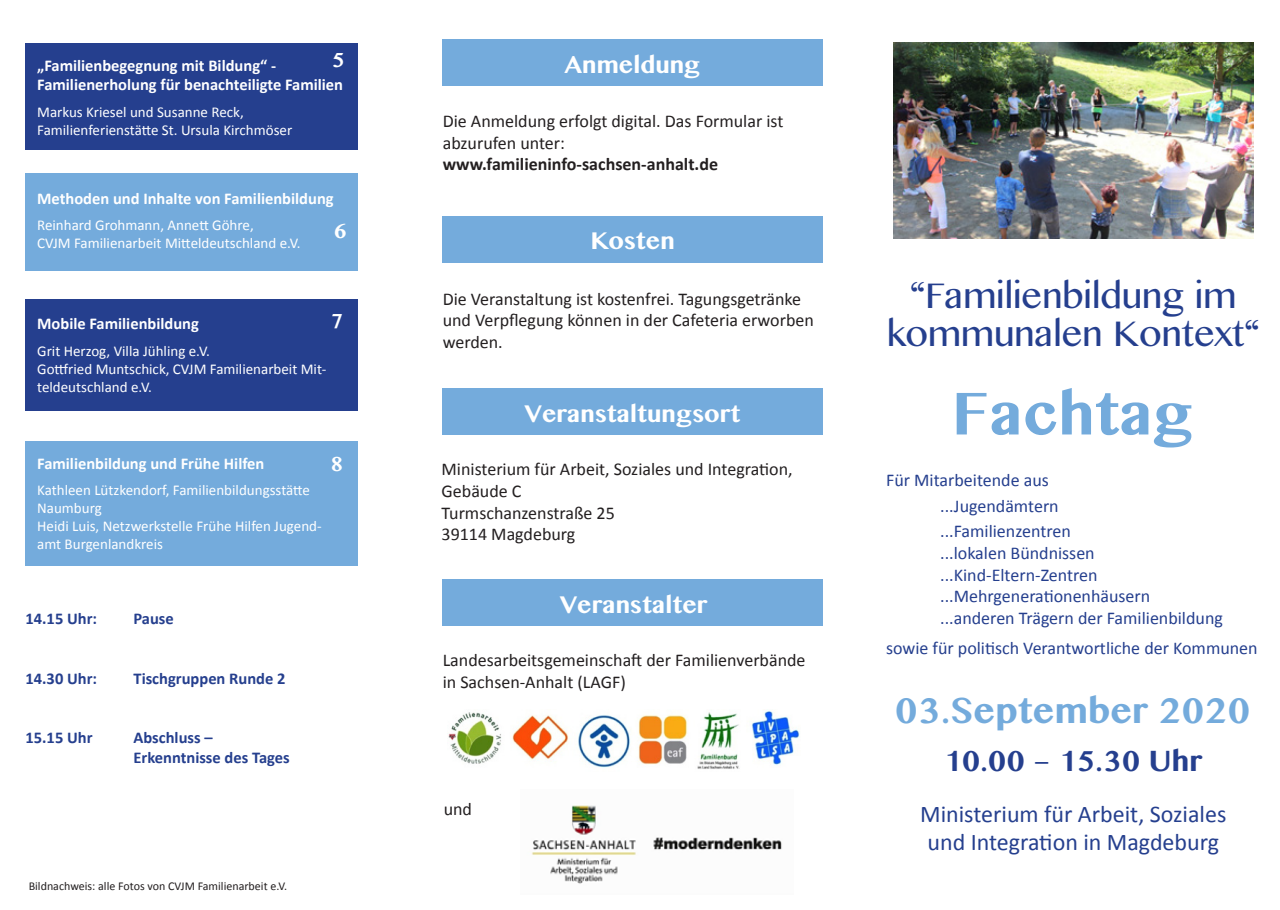
<style>
.page{position:relative;width:1280px;height:910px;background:#fff}
.page>*{position:absolute;margin:0;border:0;box-sizing:border-box;transform-origin:0 0}
.t1{font:700 52.5px "Bangla MN";color:#74abdc}
.t2{font:31.5px "Bangla MN";color:#253f8e}
.t3{font:700 31.5px "Bangla MN";color:#74abdc}
.t4{font:700 25.5px "Bangla MN";color:#253f8e}
.t5{font:24px/28.8px "Calibri";color:#253f8e;text-align:center}
.Rubrik_orange{font:700 21px "Bangla MN";color:#fff}
.t6{font:18px/21.6px "Calibri";color:#231f20}
.t7{font:18px "Calibri";color:#253f8e}
.t8{font:700 18px "Calibri";color:#231f20}
.t9{font:700 18px "Bangla MN";color:#fff}
.t10{font:700 16.5px "Calibri";color:#fff}
.t11{font:700 16.5px "Calibri";color:#253f8e}
.t12{font:15px/18px "Calibri";color:#fff}
.t13{font:12px "Calibri";color:#231f20}
</style>
<div class="page">
<div style="left:442px;top:39px;width:380px;height:47px;background:#74abdc"></div>
<img style="left:893px;top:43px;width:360px;height:195px">
<div style="left:442px;top:216px;width:380px;height:46px;background:#74abdc"></div>
<div style="left:442px;top:388px;width:380px;height:47px;background:#74abdc"></div>
<div style="left:442px;top:579px;width:380px;height:47px;background:#74abdc"></div>
<img style="left:448px;top:711px;width:352px;height:58px">
<img style="left:531px;top:805px;width:251px;height:79px">
<div style="left:26px;top:43px;width:332px;height:107px;background:#253f8e"></div>
<div style="left:26px;top:174px;width:332px;height:97px;background:#74abdc"></div>
<div style="left:26px;top:299px;width:332px;height:112px;background:#253f8e"></div>
<div style="left:26px;top:441px;width:332px;height:124px;background:#74abdc"></div>
<p class="t9" style="left:332px;top:47px;width:15px">5</p>
<p class="t10" style="left:37px;top:55px;width:241px">„Familienbegegnung mit Bildung“ -</p>
<p class="t10" style="left:37px;top:74px;width:307px">Familienerholung für benachteiligte Familien</p>
<p class="t12" style="left:37px;top:103px;width:208px">Markus Kriesel und Susanne Reck,</p>
<p class="t12" style="left:37px;top:121px;width:257px">Familienferienstätte St. Ursula Kirchmöser</p>
<p class="t10" style="left:37px;top:188px;width:298px">Methoden und Inhalte von Familienbildung</p>
<p class="t12" style="left:37px;top:217px;width:218px">Reinhard Grohmann, Annett Göhre,</p>
<p class="t12" style="left:37px;top:235px;width:265px">CVJM Familienarbeit Mitteldeutschland e.V.</p>
<p class="t9" style="left:334px;top:218px;width:15px">6</p>
<p class="t9" style="left:331px;top:308px;width:15px">7</p>
<p class="t10" style="left:37px;top:313px;width:163px">Mobile Familienbildung</p>
<p class="t12" style="left:37px;top:342px;width:174px">Grit Herzog, Villa Jühling e.V.</p>
<p class="t12" style="left:37px;top:360px;width:291px">Gottfried Muntschick, CVJM Familienarbeit Mit&shy;teldeutschland e.V.</p>
<p class="t10" style="left:37px;top:453px;width:229px">Familienbildung und Frühe Hilfen</p>
<p class="t12" style="left:37px;top:481px;width:274px">Kathleen Lützkendorf, Familienbildungsstätte<br>Naumburg</p>
<p class="t12" style="left:37px;top:517px;width:286px">Heidi Luis, Netzwerkstelle Frühe Hilfen Jugend&shy;amt Burgenlandkreis</p>
<p class="t9" style="left:331px;top:451px;width:15px">8</p>
<p class="t11" style="left:26px;top:608px;width:73px">14.15 Uhr:</p>
<p class="t11" style="left:134px;top:608px;width:42px">Pause</p>
<p class="t11" style="left:26px;top:667px;width:73px">14.30 Uhr:</p>
<p class="t11" style="left:134px;top:667px;width:153px">Tischgruppen Runde 2</p>
<p class="t11" style="left:26px;top:727px;width:69px">15.15 Uhr</p>
<p class="t11" style="left:134px;top:727px;width:81px">Abschluss –</p>
<p class="t11" style="left:134px;top:747px;width:158px">Erkenntnisse des Tages</p>
<p class="t13" style="left:29px;top:879px;width:260px">Bildnachweis: alle Fotos von CVJM Familienarbeit e.V.</p>
<p class="Rubrik_orange" style="left:565px;top:49px;width:137px">Anmeldung</p>
<p class="t6" style="left:443px;top:110px;width:342px">Die Anmeldung erfolgt digital. Das Formular ist abzurufen unter:</p>
<p class="t8" style="left:443px;top:153px;width:277px">www.familieninfo-sachsen-anhalt.de</p>
<p class="Rubrik_orange" style="left:590px;top:226px;width:86px">Kosten</p>
<p class="t6" style="left:443px;top:288px;width:373px">Die Veranstaltung ist kostenfrei. Tagungsgetränke und Verpflegung können in der Cafeteria erworben werden.</p>
<p class="Rubrik_orange" style="left:525px;top:398px;width:217px">Veranstaltungsort</p>
<p class="t6" style="left:442px;top:459px;width:353px">Ministerium für Arbeit, Soziales und Integration,<br>Gebäude C</p>
<p class="t6" style="left:442px;top:502px;width:175px">Turmschanzenstraße 25</p>
<p class="t6" style="left:442px;top:523px;width:135px">39114 Magdeburg</p>
<p class="Rubrik_orange" style="left:560px;top:589px;width:149px">Veranstalter</p>
<p class="t6" style="left:443px;top:650px;width:364px">Landesarbeitsgemeinschaft der Familienverbände in Sachsen-Anhalt (LAGF)</p>
<p class="t6" style="left:444px;top:799px;width:30px">und</p>
<p class="t2" style="left:910px;top:273px;width:328px">“Familienbildung im</p>
<p class="t2" style="left:887px;top:310px;width:374px">kommunalen Kontext“</p>
<p class="t1" style="left:951px;top:375px;width:244px">Fachtag</p>
<p class="t7" style="left:886px;top:468px;width:164px">Für Mitarbeitende aus</p>
<p class="t7" style="left:940px;top:494px;width:120px">...Jugendämtern</p>
<p class="t7" style="left:940px;top:520px;width:132px">...Familienzentren</p>
<p class="t7" style="left:940px;top:542px;width:156px">...lokalen Bündnissen</p>
<p class="t7" style="left:940px;top:563px;width:159px">...Kind-Eltern-Zentren</p>
<p class="t7" style="left:940px;top:585px;width:212px">...Mehrgenerationenhäusern</p>
<p class="t7" style="left:940px;top:606px;width:284px">...anderen Trägern der Familienbildung</p>
<p class="t7" style="left:886px;top:636px;width:373px">sowie für politisch Verantwortliche der Kommunen</p>
<p class="t3" style="left:895px;top:687px;width:357px">03.September 2020</p>
<p class="t4" style="left:943px;top:742px;width:261px">10.00 – 15.30 Uhr</p>
<p class="t5" style="left:920px;top:799px;width:308px">Ministerium für Arbeit, Soziales und Integration in Magdeburg</p>
</div>
